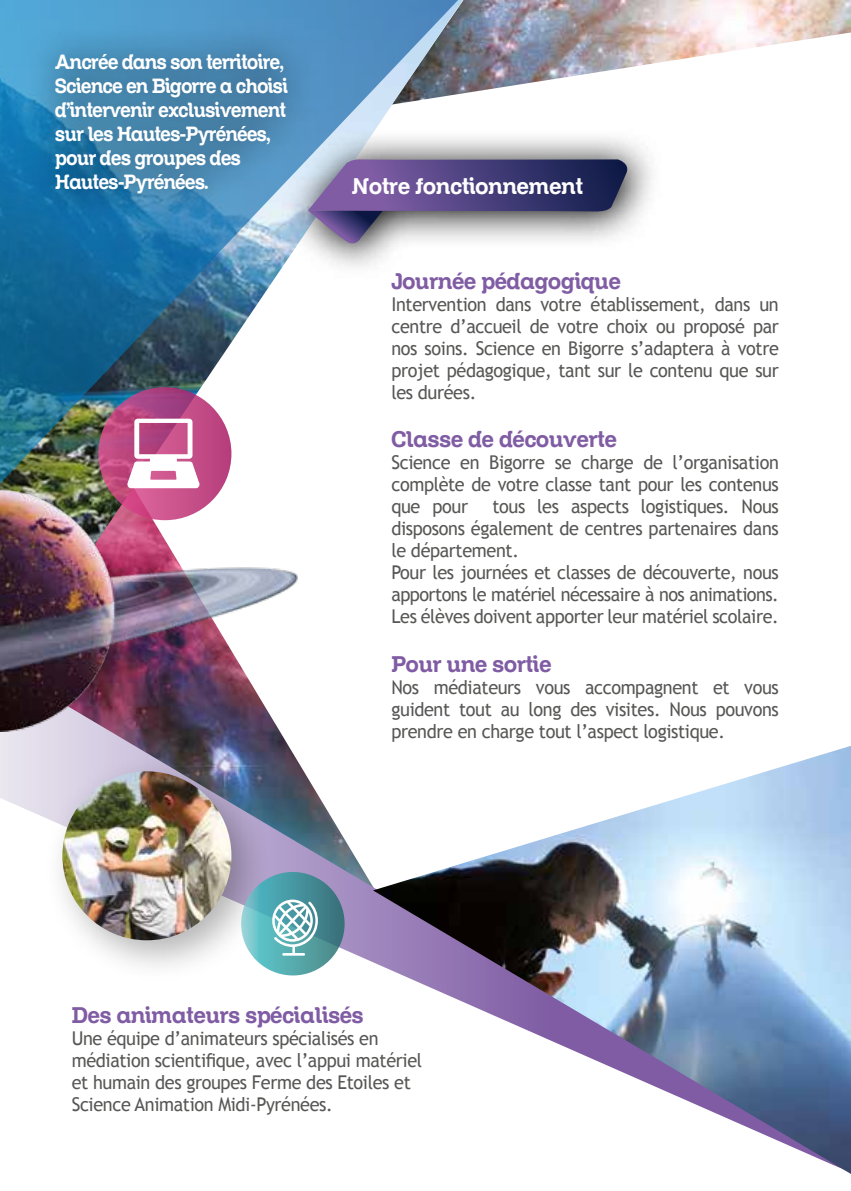
<style>
.page{position:relative;width:851px;height:1191px;background:#fff}
.page>*{position:absolute;margin:0;border:0;box-sizing:border-box;transform-origin:0 0}
.t1{font:22px "Zil Semi Slab";color:#7f5ca3}
.t2{font:22px "Zil Semi Slab";color:#fff}
.t3{font:20px/24px "Zil Semi Slab";letter-spacing:-.02em;color:#fff;scale:.94 1}
.t4{font:19px/22px "Trebuchet MS";letter-spacing:-.02em;color:#575756;text-align:justify;scale:.95 1}
</style>
<div class="page">
<img style="left:467px;top:0;width:383px;height:93px">
<svg style="left:0;top:731px;width:320px;height:67px;background:#a19cab"></svg>
<svg style="left:1px;top:798px;width:372px;height:178px"></svg>
<img style="left:373px;top:746px;width:477px;height:428px">
<img style="left:0;top:525px;width:298px;height:206px">
<img style="left:0;top:0;width:467px;height:525px">
<div style="left:25px;top:25px;width:292px;height:196px;background:#000;opacity:.7"></div>
<svg style="left:281px;top:129px;width:371px;height:150px"></svg>
<svg style="left:308px;top:159px;width:322px;height:88px;background:#7d779b"></svg>
<div style="left:43px;top:752px;width:231px;height:231px;background:#000;opacity:.3"></div>
<img style="left:62px;top:771px;width:169px;height:169px;border-radius:84px">
<svg style="left:241px;top:872px;width:103px;height:103px;background:#53a1a8"></svg>
<svg style="left:270px;top:899px;width:48px;height:56px"></svg>
<svg style="left:98px;top:387px;width:133px;height:133px;background:#bd4b84"></svg>
<svg style="left:127px;top:419px;width:72px;height:69px"></svg>
<p class="t3" style="left:55px;top:50px;width:249px">Ancrée dans son territoire,<br>Science en Bigorre a choisi d’intervenir exclusivement sur les Hautes-Pyrénées, pour des groupes des<br>Hautes-Pyrénées.</p>
<p class="t2" style="left:352px;top:172px;width:232px">Notre fonctionnement</p>
<p class="t1" style="left:391px;top:268px;width:231px">Journée pédagogique</p>
<p class="t4" style="left:391px;top:293px;width:409px">Intervention dans votre établissement, dans un centre d’accueil de votre choix ou proposé par nos soins. Science en Bigorre s’adaptera à votre projet pédagogique, tant sur le contenu que sur les durées.</p>
<p class="t1" style="left:391px;top:426px;width:227px">Classe de découverte</p>
<p class="t4" style="left:391px;top:452px;width:409px">Science en Bigorre se charge de l’organisation complète de votre classe tant pour les contenus que pour</p>
<p class="t4" style="left:391px;top:496px;width:409px;text-align:left;text-indent:101px">tous les aspects logistiques. Nous disposons également de centres partenaires dans le département.<br>Pour les journées et classes de découverte, nous apportons le matériel nécessaire à nos animations.<br>Les élèves doivent apporter leur matériel scolaire.</p>
<p class="t1" style="left:391px;top:650px;width:161px">Pour une sortie</p>
<p class="t4" style="left:391px;top:676px;width:409px">Nos médiateurs vous accompagnent et vous guident tout au long des visites. Nous pouvons prendre en charge tout l’aspect logistique.</p>
<p class="t1" style="left:72px;top:1002px;width:293px">Des animateurs spécialisés</p>
<p class="t4" style="left:72px;top:1027px;width:370px;text-align:left">Une équipe d’animateurs spécialisés en médiation scientifique, avec l’appui matériel et humain des groupes Ferme des Etoiles et Science Animation Midi-Pyrénées.</p>
</div>
